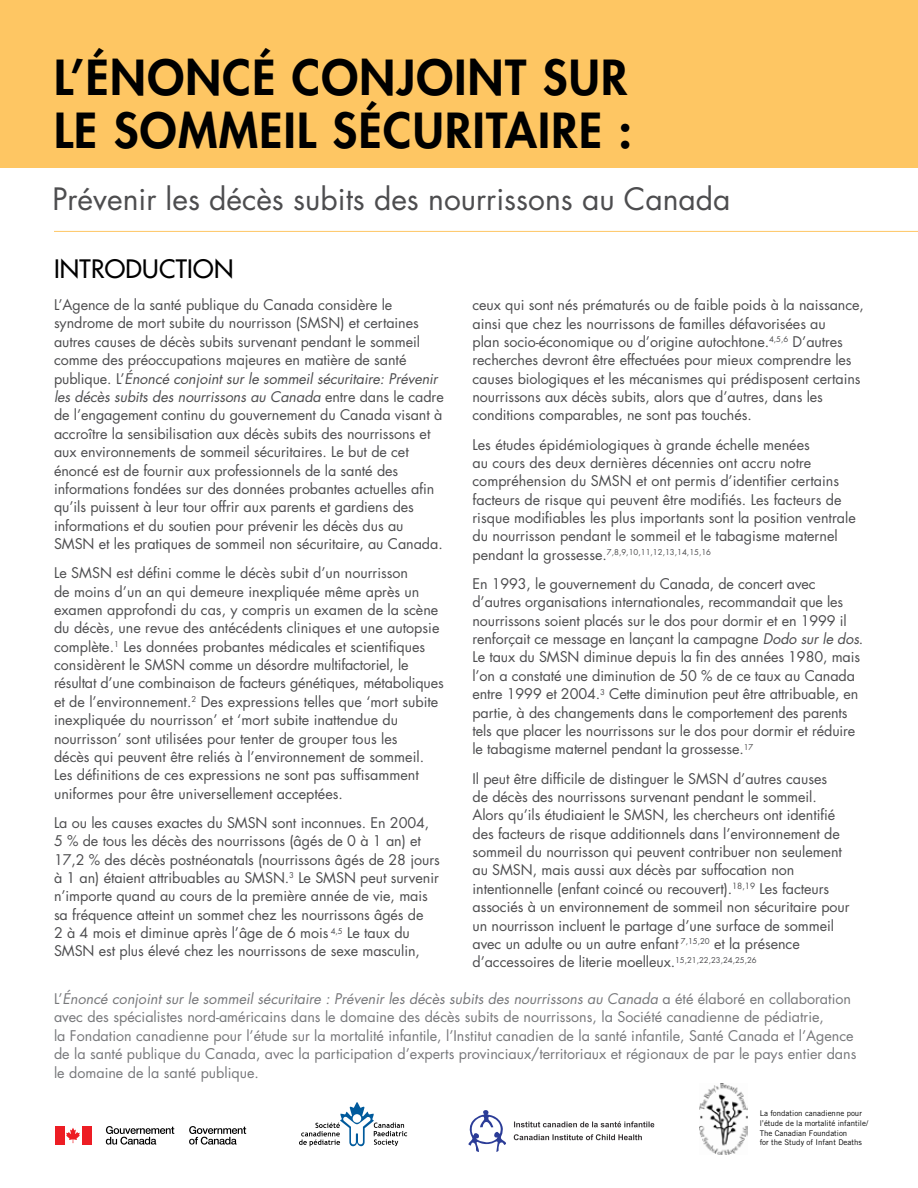
<style>
.page{position:relative;width:918px;height:1188px;background:#fff}
.page>*{position:absolute;margin:0;border:0;box-sizing:border-box;transform-origin:0 0}
.t1{font:800 47.1px/52.5px "Futura Std";letter-spacing:.03em;color:#000}
.t2{font:30px "Futura Std";color:#4d4d4f}
.t3{font:500 24.75px "Futura Std";letter-spacing:.01em;color:#000}
.t4{font:14.4px/18.5px "Futura Std";letter-spacing:-.005em;color:#4d4d4f}
.t5{font:14.4px/18.5px "Futura Std";color:#77787b}
.t6{font:7.8px/9.8px "Trade Gothic LT Std";color:#000}
.t7{font:7.8px "Futura Std";color:#4d4d4f}
.s1{font-style:italic}
.s2{font-size:14.4px}
</style>
<div class="page">
<div style="left:0;top:0;width:918px;height:167px;background:#fec663"></div>
<hr style="left:54px;top:231px;width:864px;height:1px;background:#fec663">
<div style="left:55px;top:1126px;width:9px;height:19px;background:#ed1d24"></div>
<svg style="left:66px;top:1128px;width:14px;height:15px"></svg>
<div style="left:82px;top:1126px;width:9px;height:19px;background:#ed1d24"></div>
<svg style="left:189px;top:1126px;width:57px;height:19px"></svg>
<svg style="left:106px;top:1126px;width:68px;height:19px"></svg>
<svg style="left:299px;top:1102px;width:108px;height:45px"></svg>
<div style="left:353px;top:1114px;width:8px;height:9px;background:#fff;border-radius:50%"></div>
<svg style="left:514px;top:1134px;width:128px;height:6px"></svg>
<svg style="left:514px;top:1121px;width:140px;height:6px"></svg>
<svg style="left:468px;top:1110px;width:38px;height:42px"></svg>
<img style="left:699px;top:1083px;width:49px;height:72px">
<h1 class="t1" style="left:54px;top:52px;width:580px">L’ÉNONCÉ CONJOINT SUR<br>LE SOMMEIL SÉCURITAIRE :</h1>
<h2 class="t2" style="left:52px;top:180px;width:680px">Prévenir les décès subits des nourrissons au Canada</h2>
<h3 class="t3" style="left:54px;top:254px;width:181px">INTRODUCTION</h3>
<p class="t4" style="left:54px;top:296px;width:391px">L’Agence de la santé publique du Canada considère le syndrome de mort subite du nourrisson (SMSN) et certaines autres causes de décès subits survenant pendant le sommeil comme des préoccupations majeures en matière de santé publique. L’<span class="s1">Énoncé conjoint sur le sommeil sécuritaire: Prévenir les décès subits des nourrissons au Canada</span> entre dans le cadre de l’engagement continu du gouvernement du Canada visant à accroître la sensibilisation aux décès subits des nourrissons et aux environnements de sommeil sécuritaires. Le but de cet énoncé est de fournir aux professionnels de la santé des informations fondées sur des données probantes actuelles afin qu’ils puissent à leur tour offrir aux parents et gardiens des informations et du soutien pour prévenir les décès dus au SMSN et les pratiques de sommeil non sécuritaire, au Canada.</p>
<p class="t4" style="left:54px;top:564px;width:391px">Le SMSN est défini comme le décès subit d’un nourrisson<br>de moins d’un an qui demeure inexpliquée même après un examen approfondi du cas, y compris un examen de la scène du décès, une revue des antécédents cliniques et une autopsie complète.<sup>1</sup> Les données probantes médicales et scientifiques considèrent le SMSN comme un désordre multifactoriel, le résultat d’une combinaison de facteurs génétiques, métaboliques et de l’environnement.<sup>2</sup> Des expressions telles que ‘mort subite inexpliquée du nourrisson’ et ‘mort subite inattendue du nourrisson’ sont utilisées pour tenter de grouper tous les<br>décès qui peuvent être reliés à l’environnement de sommeil.<br>Les définitions de ces expressions ne sont pas suffisamment uniformes pour être universellement acceptées.</p>
<p class="t4" style="left:54px;top:814px;width:387px">La ou les causes exactes du SMSN sont inconnues. En 2004, 5 % de tous les décès des nourrissons (âgés de 0 à 1 an) et 17,2 % des décès postnéonatals (nourrissons âgés de 28 jours à 1 an) étaient attribuables au SMSN.<sup>3</sup> Le SMSN peut survenir n’importe quand au cours de la première année de vie, mais sa fréquence atteint un sommet chez les nourrissons âgés de<br>2 à 4 mois et diminue après l’âge de 6 mois <sup>4,5</sup> Le taux du SMSN est plus élevé chez les nourrissons de sexe masculin,</p>
<p class="t4" style="left:472px;top:296px;width:393px">ceux qui sont nés prématurés ou de faible poids à la naissance, ainsi que chez les nourrissons de familles défavorisées au<br>plan socio-économique ou d’origine autochtone.<sup>4,5,6</sup> D’autres recherches devront être effectuées pour mieux comprendre les causes biologiques et les mécanismes qui prédisposent certains nourrissons aux décès subits, alors que d’autres, dans les conditions comparables, ne sont pas touchés.</p>
<p class="t4" style="left:472px;top:435px;width:385px">Les études épidémiologiques à grande échelle menées<br>au cours des deux dernières décennies ont accru notre compréhension du SMSN et ont permis d’identifier certains facteurs de risque qui peuvent être modifiés. Les facteurs de risque modifiables les plus importants sont la position ventrale du nourrisson pendant le sommeil et le tabagisme maternel</p>
<p class="t7" style="left:472px;top:547px;width:240px"><span class="s2">pendant la grossesse.</span>7,8,9,10,11,12,13,14,15,16</p>
<p class="t4" style="left:472px;top:575px;width:392px">En 1993, le gouvernement du Canada, de concert avec d’autres organisations internationales, recommandait que les nourrissons soient placés sur le dos pour dormir et en 1999 il renforçait ce message en lançant la campagne <span class="s1">Dodo sur le dos</span>.<br>Le taux du SMSN diminue depuis la fin des années 1980, mais l’on a constaté une diminution de 50 % de ce taux au Canada entre 1999 et 2004.<sup>3</sup> Cette diminution peut être attribuable, en partie, à des changements dans le comportement des parents tels que placer les nourrissons sur le dos pour dormir et réduire le tabagisme maternel pendant la grossesse.<sup>17</sup></p>
<p class="t4" style="left:472px;top:769px;width:379px">Il peut être difficile de distinguer le SMSN d’autres causes<br>de décès des nourrissons survenant pendant le sommeil.<br>Alors qu’ils étudiaient le SMSN, les chercheurs ont identifié des facteurs de risque additionnels dans l’environnement de sommeil du nourrisson qui peuvent contribuer non seulement au SMSN, mais aussi aux décès par suffocation non intentionnelle (enfant coincé ou recouvert).<sup>18,19</sup> Les facteurs associés à un environnement de sommeil non sécuritaire pour un nourrisson incluent le partage d’une surface de sommeil avec un adulte ou un autre enfant <sup>7,15,20</sup> et la présence d’accessoires de literie moelleux.<sup>15,21,22,23,24,25,26</sup></p>
<p class="t5" style="left:54px;top:990px;width:804px">L’<span class="s1">Énoncé conjoint sur le sommeil sécuritaire : Prévenir les décès subits des nourrissons au Canada</span> a été élaboré en collaboration avec des spécialistes nord-américains dans le domaine des décès subits de nourrissons, la Société canadienne de pédiatrie,<br>la Fondation canadienne pour l’étude sur la mortalité infantile, l’Institut canadien de la santé infantile, Santé Canada et l’Agence de la santé publique du Canada, avec la participation d’experts provinciaux/territoriaux et régionaux de par le pays entier dans le domaine de la santé publique.</p>
<p class="t6" style="left:760px;top:1108px;width:110px">La fondation canadienne pour l’étude de la mortalité infantile/<br>The Canadian Foundation<br>for the Study of Infant Deaths</p>
</div>
